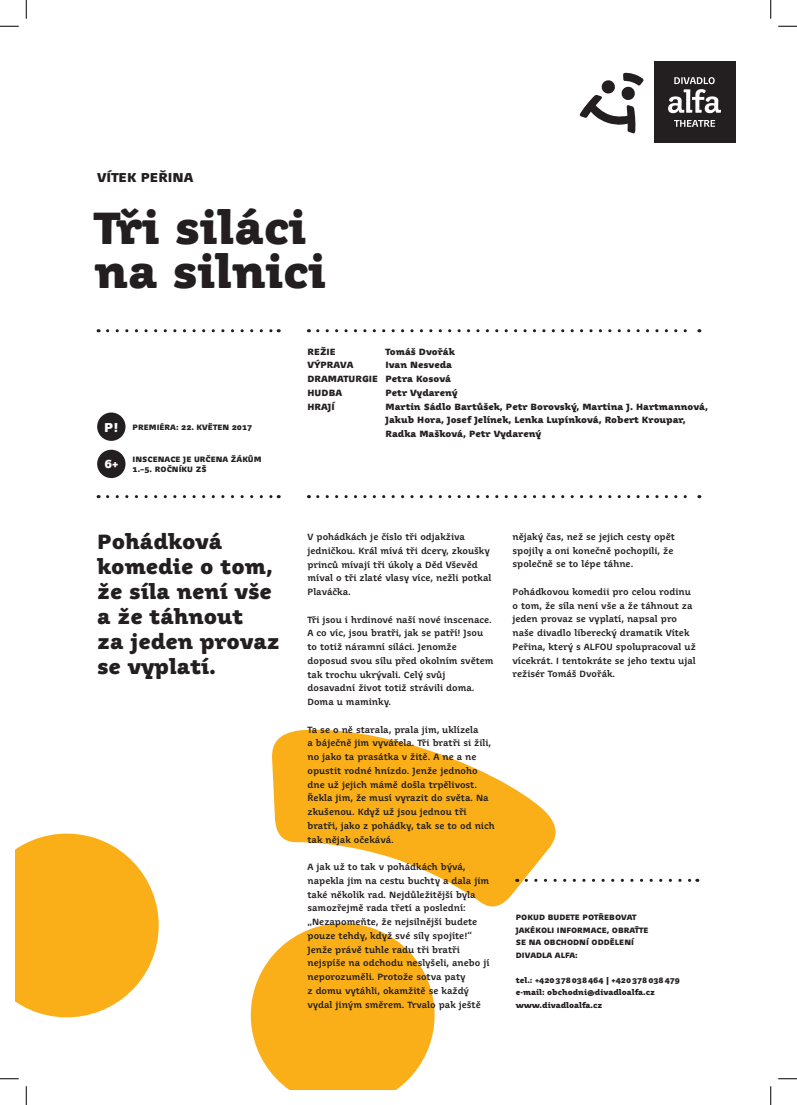
<style>
.page{position:relative;width:797px;height:1105px;background:#fff}
.page>*{position:absolute;margin:0;border:0;box-sizing:border-box;transform-origin:0 0}
.t1{font:500 43.75px/43.8px "Juvenis";color:#231f20}
.t2{font:500 20px/25px "Juvenis";color:#231f20}
.t3{font:500 12.5px "Juvenis";color:#231f20}
.t4{font:500 11.25px "Juvenis";color:#fff}
.t5{font:500 8.75px/13.8px "Juvenis";color:#231f20}
.t6{font:500 8.75px/13.8px "Juvenis";color:#231f20;text-align:justify}
.t7{font:500 7.5px/12.5px "Juvenis";color:#231f20}
.s1{font-size:12.5px;color:#fff}
</style>
<div class="page">
<svg style="left:272px;top:729px;width:284px;height:178px;fill:#faaf18"></svg>
<svg style="left:16px;top:833px;width:143px;height:185px"></svg>
<svg style="left:250px;top:923px;width:185px;height:166px;fill:#faaf18"></svg>
<div style="left:653px;top:62px;width:82px;height:81px;background:#231f20"></div>
<svg style="left:674px;top:120px;width:41px;height:7px"></svg>
<svg style="left:668px;top:77px;width:53px;height:36px"></svg>
<svg style="left:579px;top:73px;width:64px;height:61px"></svg>
<svg style="left:526px;top:879px;width:172px;height:3px"></svg>
<div style="left:97px;top:412px;width:28px;height:29px;background:#231f20;border-radius:50%"></div>
<div style="left:97px;top:450px;width:28px;height:28px;background:#231f20;border-radius:50%"></div>
<svg style="left:318px;top:495px;width:382px;height:3px"></svg>
<svg style="left:318px;top:329px;width:382px;height:3px"></svg>
<svg style="left:108px;top:495px;width:171px;height:3px"></svg>
<svg style="left:108px;top:329px;width:171px;height:3px"></svg>
<svg style="left:0;top:25px;width:19px;height:2px"></svg>
<svg style="left:778px;top:25px;width:19px;height:2px"></svg>
<svg style="left:0;top:1078px;width:19px;height:1px"></svg>
<svg style="left:778px;top:1078px;width:19px;height:1px"></svg>
<svg style="left:25px;top:0;width:2px;height:19px"></svg>
<svg style="left:25px;top:1086px;width:2px;height:19px"></svg>
<svg style="left:770px;top:0;width:1px;height:19px"></svg>
<svg style="left:770px;top:1086px;width:1px;height:19px"></svg>
<h3 class="t3" style="left:97px;top:169px;width:98px">VÍTEK PEŘINA</h3>
<h1 class="t1" style="left:94px;top:207px;width:233px">Tři siláci na silnici</h1>
<p class="t7" style="left:104px;top:421px;width:150px"><span class="s1">P!</span> PREMIÉRA: 22. KVĚTEN 2017</p>
<p class="t4" style="left:104px;top:456px;width:15px">6+</p>
<p class="t7" style="left:133px;top:454px;width:131px;line-height:10px">INSCENACE JE URČENA ŽÁKŮM<br>1.–5. ROČNÍKU ZŠ</p>
<h2 class="t2" style="left:97px;top:529px;width:184px">Pohádková komedie o tom, že síla není vše a že táhnout<br>za jeden provaz se vyplatí.</h2>
<p class="t6" style="left:307px;top:345px;width:30px">REŽIE</p>
<p class="t6" style="left:385px;top:345px;width:71px">Tomáš Dvořák</p>
<p class="t6" style="left:307px;top:358px;width:48px">VÝPRAVA</p>
<p class="t6" style="left:307px;top:358px;width:146px;text-indent:78px">Ivan Nesveda DRAMATURGIE Petra Kosová HUDBA</p>
<p class="t6" style="left:385px;top:386px;width:74px">Petr Vydarený</p>
<p class="t6" style="left:307px;top:400px;width:29px">HRAJÍ</p>
<p class="t6" style="left:385px;top:400px;width:324px;text-align:left">Martin Sádlo Bartůšek, Petr Borovský, Martina J. Hartmannová,<br>Jakub Hora, Josef Jelínek, Lenka Lupínková, Robert Kroupar,<br>Radka Mašková, Petr Vydarený</p>
<p class="t5" style="left:307px;top:530px;width:185px">V pohádkách je číslo tři odjakživa jedničkou. Král mívá tři dcery, zkoušky princů mívají tři úkoly a Děd Vševěd míval o tři zlaté vlasy více, nežli potkal<br>Plaváčka.</p>
<p class="t5" style="left:307px;top:613px;width:188px">Tři jsou i hrdinové naší nové inscenace.<br>A co víc, jsou bratři, jak se patří! Jsou to totiž náramní siláci. Jenomže doposud svou sílu před okolním světem tak trochu ukrývali. Celý svůj dosavadní život totiž strávili doma.<br>Doma u maminky.</p>
<p class="t5" style="left:307px;top:723px;width:189px">Ta se o ně starala, prala jim, uklízela<br>a báječně jim vyvářela. Tři bratři si žili, no jako ta prasátka v žitě. A ne a ne opustit rodné hnízdo. Jenže jednoho dne už jejich mámě došla trpělivost.<br>Řekla jim, že musí vyrazit do světa. Na zkušenou. Když už jsou jednou tři bratři, jako z pohádky, tak se to od nich tak nějak očekává.</p>
<p class="t5" style="left:307px;top:860px;width:183px">A jak už to tak v pohádkách bývá, napekla jim na cestu buchty a dala jim také několik rad. Nejdůležitější byla samozřejmě rada třetí a poslední: „Nezapomeňte, že nejsilnější budete pouze tehdy, když své síly spojíte!“ Jenže právě tuhle radu tři bratři nejspíše na odchodu neslyšeli, anebo jí neporozuměli. Protože sotva paty<br>z domu vytáhli, okamžitě se každý vydal jiným směrem. Trvalo pak ještě</p>
<p class="t5" style="left:512px;top:530px;width:164px">nějaký čas, než se jejich cesty opět spojily a oni konečně pochopili, že společně se to lépe táhne.</p>
<p class="t5" style="left:512px;top:585px;width:185px">Pohádkovou komedii pro celou rodinu o tom, že síla není vše a že táhnout za jeden provaz se vyplatí, napsal pro naše divadlo liberecký dramatik Vítek Peřina, který s ALFOU spolupracoval už vícekrát. I tentokráte se jeho textu ujal režisér Tomáš Dvořák.</p>
<p class="t7" style="left:516px;top:911px;width:134px">POKUD BUDETE POTŘEBOVAT<br>JAKÉKOLI INFORMACE, OBRAŤTE<br>SE NA OBCHODNÍ ODDĚLENÍ<br>DIVADLA ALFA:</p>
<p class="t7" style="left:516px;top:974px;width:166px">tel.: +420378038464 | +420378038479 e-mail: obchodni@divadloalfa.cz www.divadloalfa.cz</p>
</div>
